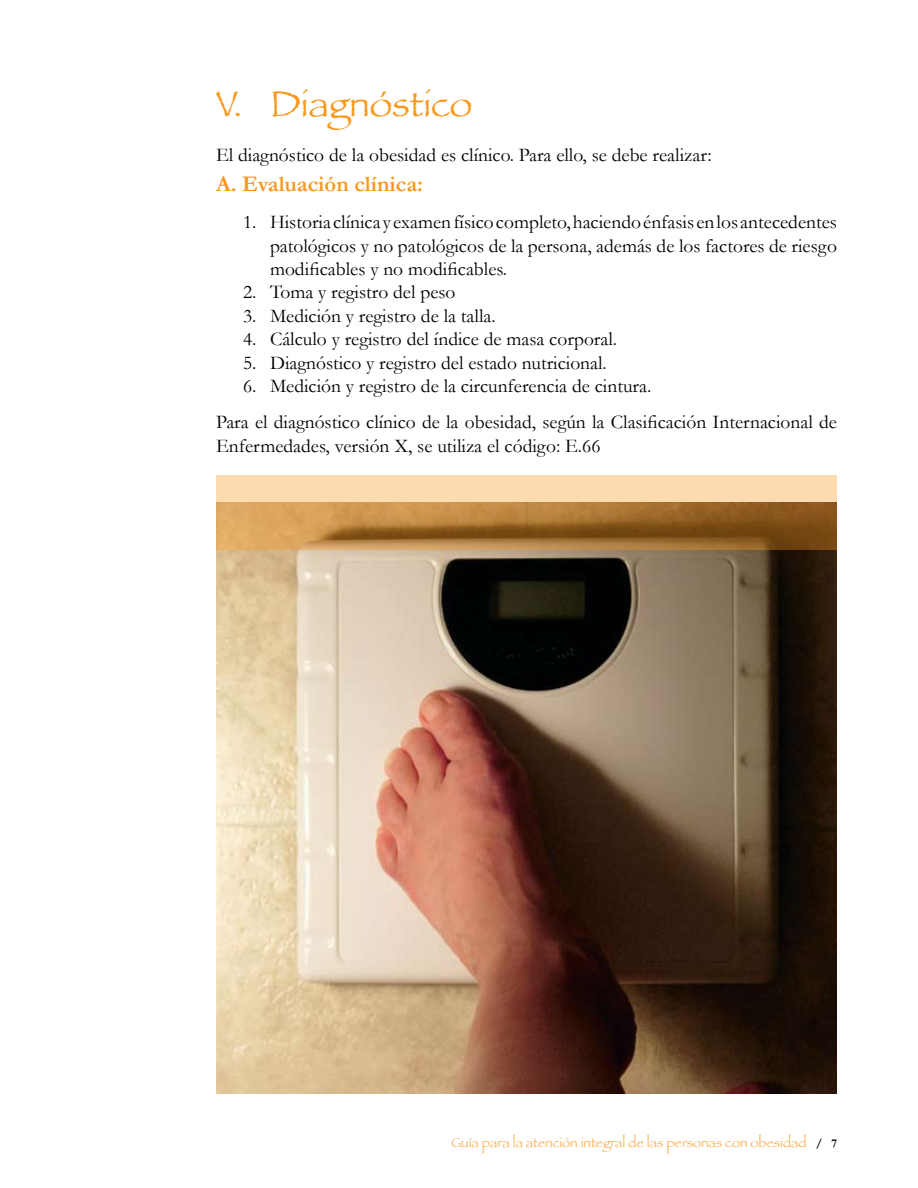
<style>
.page{position:relative;width:918px;height:1188px;background:#fff}
.page>*{position:absolute;margin:0;border:0;box-sizing:border-box;transform-origin:0 0}
.t1{font:37.5px "Papyrus";color:#f8981d}
.t2{font:700 22.5px "Garamond";color:#f8981d}
.t3{font:19.5px/23.4px "Garamond";color:#000;text-align:justify}
.t4{font:13.5px "Papyrus";color:#f9ad4a}
.s1{font-family:"Garamond";font-weight:700;font-size:12px;color:#000}
</style>
<div class="page">
<img style="left:216px;top:549px;width:621px;height:544px">
<svg style="left:216px;top:475px;width:621px;height:74px"></svg>
<h1 class="t1" style="left:216px;top:81px;width:258px">V. Diagnóstico</h1>
<p class="t3" style="left:216px;top:143px;width:497px">El diagnóstico de la obesidad es clínico. Para ello, se debe realizar:</p>
<p class="t2" style="left:216px;top:171px;width:209px">A. Evaluación clínica:</p>
<p class="t3" style="left:270px;top:210px;width:569px;text-indent:-27px">1. Historia clínica y examen físico completo, haciendo énfasis en los antecedentes patológicos y no patológicos de la persona, además de los factores de riesgo modificables y no modificables.</p>
<p class="t3" style="left:243px;top:280px;width:214px">2. Toma y registro del peso</p>
<p class="t3" style="left:243px;top:304px;width:254px">3. Medición y registro de la talla.</p>
<p class="t3" style="left:243px;top:327px;width:376px">4. Cálculo y registro del índice de masa corporal.</p>
<p class="t3" style="left:243px;top:351px;width:365px">5. Diagnóstico y registro del estado nutricional.</p>
<p class="t3" style="left:216px;top:368px;width:622px;line-height:36.3px;text-indent:27px">6. Medición y registro de la circunferencia de cintura.<br>Para el diagnóstico clínico de la obesidad, según la Clasificación Internacional de</p>
<p class="t3" style="left:216px;top:434px;width:386px">Enfermedades, versión X, se utiliza el código: E.66</p>
<p class="t4" style="left:451px;top:1134px;width:387px">Guía para la atención integral de las personas con obesidad <span class="s1">/ 7</span></p>
</div>
